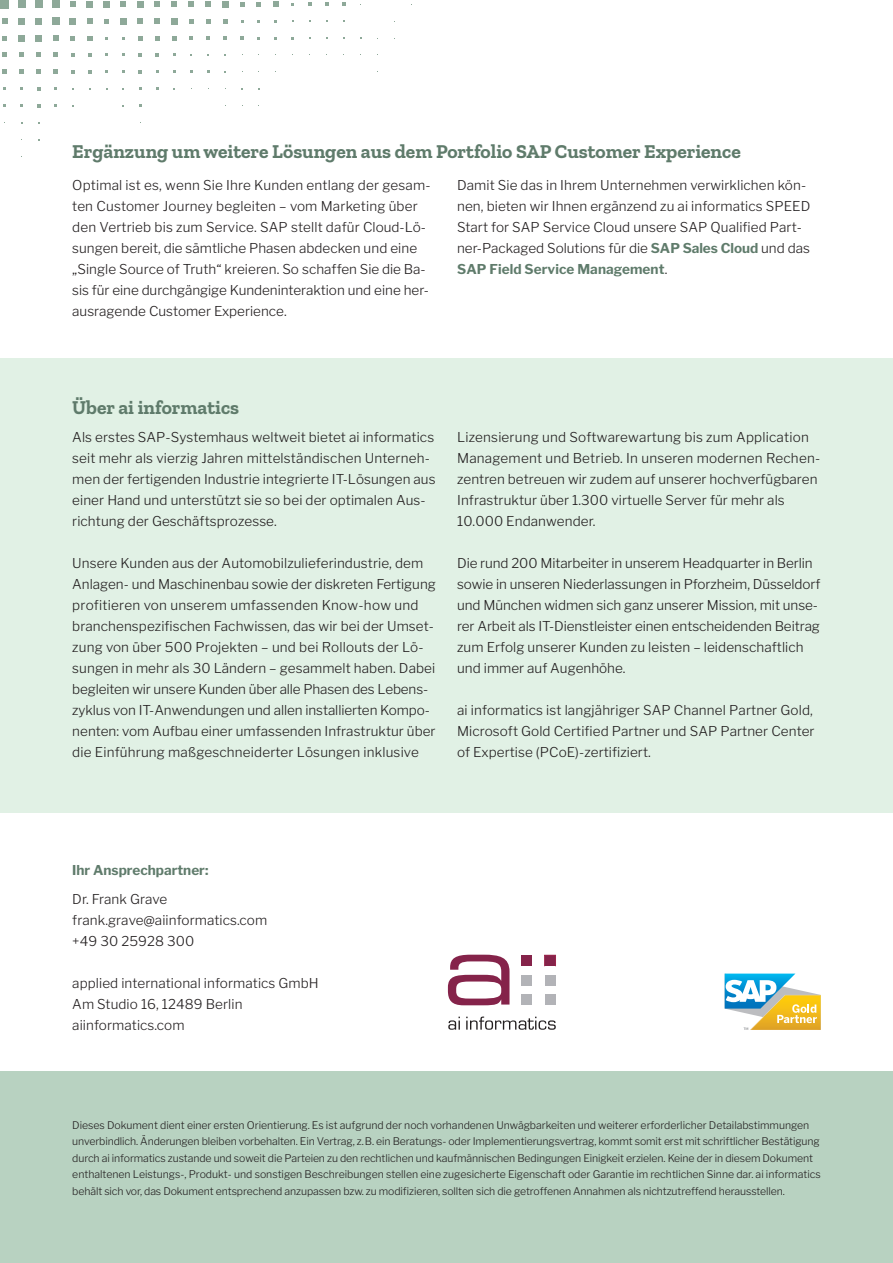
<style>
.page{position:relative;width:893px;height:1263px;background:#fff}
.page>*{position:absolute;margin:0;border:0;box-sizing:border-box;transform-origin:0 0}
.t1{font:700 19.5px "Zilla Slab";color:#5f7b6b}
.t2{font:300 13.5px/21px "Libre Franklin";letter-spacing:.005em;color:#231f20}
.t3{font:700 13.5px "Libre Franklin";color:#5f7b6b}
.t4{font:300 10.5px/16.5px "Libre Franklin";letter-spacing:-.01em;color:#231f20}
.s1{font-weight:700;color:#5f7b6b}
</style>
<div class="page">
<div style="left:1px;top:0;width:8px;height:9px;background:#8ea999"></div>
<div style="left:18px;top:0;width:8px;height:8px;background:#8ea999"></div>
<div style="left:35px;top:0;width:8px;height:8px;background:#8ea999"></div>
<div style="left:52px;top:0;width:7px;height:8px;background:#8ea999"></div>
<svg style="left:70px;top:1px;width:6px;height:6px"></svg>
<div style="left:86px;top:1px;width:7px;height:7px;background:#8ea999"></div>
<div style="left:103px;top:1px;width:7px;height:6px;background:#8ea999"></div>
<svg style="left:121px;top:1px;width:5px;height:6px"></svg>
<div style="left:137px;top:1px;width:7px;height:7px;background:#8ea999"></div>
<svg style="left:154px;top:1px;width:6px;height:6px"></svg>
<svg style="left:171px;top:1px;width:6px;height:6px"></svg>
<svg style="left:188px;top:1px;width:6px;height:6px"></svg>
<svg style="left:205px;top:1px;width:6px;height:6px"></svg>
<svg style="left:222px;top:1px;width:6px;height:6px"></svg>
<svg style="left:240px;top:2px;width:4px;height:4px"></svg>
<svg style="left:257px;top:2px;width:4px;height:4px"></svg>
<svg style="left:273px;top:1px;width:6px;height:6px"></svg>
<svg style="left:308px;top:2px;width:4px;height:4px"></svg>
<svg style="left:325px;top:2px;width:3px;height:4px"></svg>
<svg style="left:2px;top:18px;width:6px;height:6px"></svg>
<svg style="left:19px;top:18px;width:6px;height:6px"></svg>
<div style="left:35px;top:18px;width:7px;height:6px;background:#8ea999"></div>
<div style="left:52px;top:17px;width:7px;height:8px;background:#8ea999"></div>
<div style="left:69px;top:18px;width:7px;height:6px;background:#8ea999"></div>
<svg style="left:87px;top:18px;width:5px;height:6px"></svg>
<svg style="left:104px;top:19px;width:5px;height:5px"></svg>
<div style="left:120px;top:18px;width:7px;height:6px;background:#8ea999"></div>
<svg style="left:138px;top:18px;width:5px;height:6px"></svg>
<svg style="left:154px;top:18px;width:6px;height:6px"></svg>
<svg style="left:171px;top:18px;width:6px;height:6px"></svg>
<svg style="left:189px;top:19px;width:5px;height:5px"></svg>
<svg style="left:206px;top:19px;width:5px;height:5px"></svg>
<svg style="left:223px;top:19px;width:4px;height:5px"></svg>
<svg style="left:2px;top:36px;width:5px;height:5px"></svg>
<div style="left:18px;top:35px;width:7px;height:6px;background:#8ea999"></div>
<div style="left:35px;top:35px;width:7px;height:6px;background:#8ea999"></div>
<svg style="left:53px;top:35px;width:5px;height:6px"></svg>
<svg style="left:70px;top:36px;width:5px;height:4px"></svg>
<svg style="left:87px;top:36px;width:5px;height:5px"></svg>
<svg style="left:138px;top:36px;width:4px;height:4px"></svg>
<svg style="left:155px;top:36px;width:5px;height:4px"></svg>
<svg style="left:172px;top:36px;width:5px;height:4px"></svg>
<svg style="left:189px;top:36px;width:4px;height:4px"></svg>
<svg style="left:206px;top:36px;width:4px;height:4px"></svg>
<svg style="left:223px;top:36px;width:4px;height:4px"></svg>
<svg style="left:240px;top:36px;width:4px;height:4px"></svg>
<svg style="left:3px;top:53px;width:4px;height:4px"></svg>
<svg style="left:19px;top:53px;width:5px;height:4px"></svg>
<svg style="left:36px;top:53px;width:5px;height:4px"></svg>
<svg style="left:53px;top:53px;width:5px;height:4px"></svg>
<svg style="left:71px;top:53px;width:4px;height:4px"></svg>
<svg style="left:88px;top:53px;width:3px;height:4px"></svg>
<svg style="left:139px;top:53px;width:3px;height:4px"></svg>
<svg style="left:156px;top:53px;width:3px;height:4px"></svg>
<svg style="left:2px;top:69px;width:5px;height:5px"></svg>
<svg style="left:19px;top:69px;width:5px;height:5px"></svg>
<svg style="left:36px;top:69px;width:5px;height:5px"></svg>
<svg style="left:53px;top:69px;width:5px;height:5px"></svg>
<svg style="left:71px;top:70px;width:4px;height:4px"></svg>
<svg style="left:88px;top:70px;width:3px;height:4px"></svg>
<svg style="left:37px;top:87px;width:4px;height:4px"></svg>
<svg style="left:37px;top:104px;width:4px;height:4px"></svg>
<div style="left:0;top:358px;width:893px;height:454px;background:#e1f1e5"></div>
<div style="left:0;top:1072px;width:893px;height:191px;background:#b8d2c1"></div>
<div style="left:521px;top:994px;width:11px;height:11px;background:#b2b3b7"></div>
<div style="left:521px;top:974px;width:11px;height:11px;background:#b2b3b7"></div>
<div style="left:545px;top:994px;width:10px;height:11px;background:#b2b3b7"></div>
<div style="left:545px;top:974px;width:10px;height:11px;background:#b2b3b7"></div>
<svg style="left:448px;top:955px;width:61px;height:50px"></svg>
<div style="left:521px;top:955px;width:11px;height:11px;background:#85234a"></div>
<div style="left:545px;top:955px;width:10px;height:11px;background:#85234a"></div>
<div style="left:544px;top:955px;width:12px;height:11px;border:1px solid #9c264d"></div>
<svg style="left:448px;top:1017px;width:12px;height:13px"></svg>
<svg style="left:466px;top:1016px;width:90px;height:14px"></svg>
<svg style="left:725px;top:973px;width:96px;height:57px"></svg>
<h1 class="t1" style="left:72px;top:140px;width:670px">Ergänzung um weitere Lösungen aus dem Portfolio SAP Customer Experience</h1>
<p class="t2" style="left:457px;top:174px;width:355px">Damit Sie das in Ihrem Unternehmen verwirklichen kön&shy;nen, bieten wir Ihnen ergänzend zu ai informatics SPEED Start for SAP Service Cloud unsere SAP Qualified Part&shy;ner-Packaged Solutions für die <span class="s1">SAP Sales Cloud</span> und das <span class="s1">SAP Field Service Management</span>.</p>
<p class="t2" style="left:72px;top:174px;width:360px">Optimal ist es, wenn Sie Ihre Kunden entlang der gesam&shy;ten Customer Journey begleiten – vom Marketing über den Vertrieb bis zum Service. SAP stellt dafür Cloud-Lö&shy;sungen bereit, die sämtliche Phasen abdecken und eine „Single Source of Truth“ kreieren. So schaffen Sie die Ba&shy;sis für eine durchgängige Kundeninteraktion und eine her&shy;ausragende Customer Experience.</p>
<h1 class="t1" style="left:72px;top:396px;width:168px">Über ai informatics</h1>
<p class="t2" style="left:72px;top:426px;width:365px">Als erstes SAP-Systemhaus weltweit bietet ai informatics seit mehr als vierzig Jahren mittelständischen Unterneh&shy;men der fertigenden Industrie integrierte IT-Lösungen aus einer Hand und unterstützt sie so bei der optimalen Aus&shy;richtung der Geschäftsprozesse.</p>
<p class="t2" style="left:72px;top:552px;width:365px">Unsere Kunden aus der Automobilzulieferindustrie, dem Anlagen- und Maschinenbau sowie der diskreten Fertigung profitieren von unserem umfassenden Know-how und branchenspezifischen Fachwissen, das wir bei der Umset&shy;zung von über 500 Projekten – und bei Rollouts der Lö&shy;sungen in mehr als 30 Ländern – gesammelt haben. Dabei begleiten wir unsere Kunden über alle Phasen des Lebens&shy;zyklus von IT-Anwendungen und allen installierten Kompo&shy;nenten: vom Aufbau einer umfassenden Infrastruktur über die Einführung maßgeschneiderter Lösungen inklusive</p>
<p class="t2" style="left:457px;top:426px;width:365px">Lizensierung und Softwarewartung bis zum Application Management und Betrieb. In unseren modernen Rechen&shy;zentren betreuen wir zudem auf unserer hochverfügbaren Infrastruktur über 1.300 virtuelle Server für mehr als 10.000 Endanwender.</p>
<p class="t2" style="left:457px;top:552px;width:365px">Die rund 200 Mitarbeiter in unserem Headquarter in Berlin sowie in unseren Niederlassungen in Pforzheim, Düsseldorf und München widmen sich ganz unserer Mission, mit unse&shy;rer Arbeit als IT-Dienstleister einen entscheidenden Beitrag zum Erfolg unserer Kunden zu leisten – leidenschaftlich und immer auf Augenhöhe.</p>
<p class="t2" style="left:457px;top:700px;width:359px;text-align:justify">ai informatics ist langjähriger SAP Channel Partner Gold, Microsoft Gold Certified Partner und SAP Partner Center of Expertise (PCoE)-zertifiziert.</p>
<p class="t3" style="left:72px;top:862px;width:138px">Ihr Ansprechpartner:</p>
<p class="t2" style="left:72px;top:888px;width:196px">Dr. Frank Grave frank.grave@aiinformatics.com +49 30 25928 300</p>
<p class="t2" style="left:72px;top:972px;width:248px">applied international informatics GmbH<br>Am Studio 16, 12489 Berlin aiinformatics.com</p>
<p class="t4" style="left:72px;top:1117px;width:750px">Dieses Dokument dient einer ersten Orientierung. Es ist aufgrund der noch vorhandenen Unwägbarkeiten und weiterer erforderlicher Detailabstimmungen unverbindlich. Änderungen bleiben vorbehalten. Ein Vertrag, z.B. ein Beratungs- oder Implementierungsvertrag, kommt somit erst mit schriftlicher Bestätigung durch ai informatics zustande und soweit die Parteien zu den rechtlichen und kaufmännischen Bedingungen Einigkeit erzielen. Keine der in diesem Dokument enthaltenen Leistungs-, Produkt- und sonstigen Beschreibungen stellen eine zugesicherte Eigenschaft oder Garantie im rechtlichen Sinne dar. ai informatics behält sich vor, das Dokument entsprechend anzupassen bzw. zu modifizieren, sollten sich die getroffenen Annahmen als nichtzutreffend herausstellen.</p>
</div>
